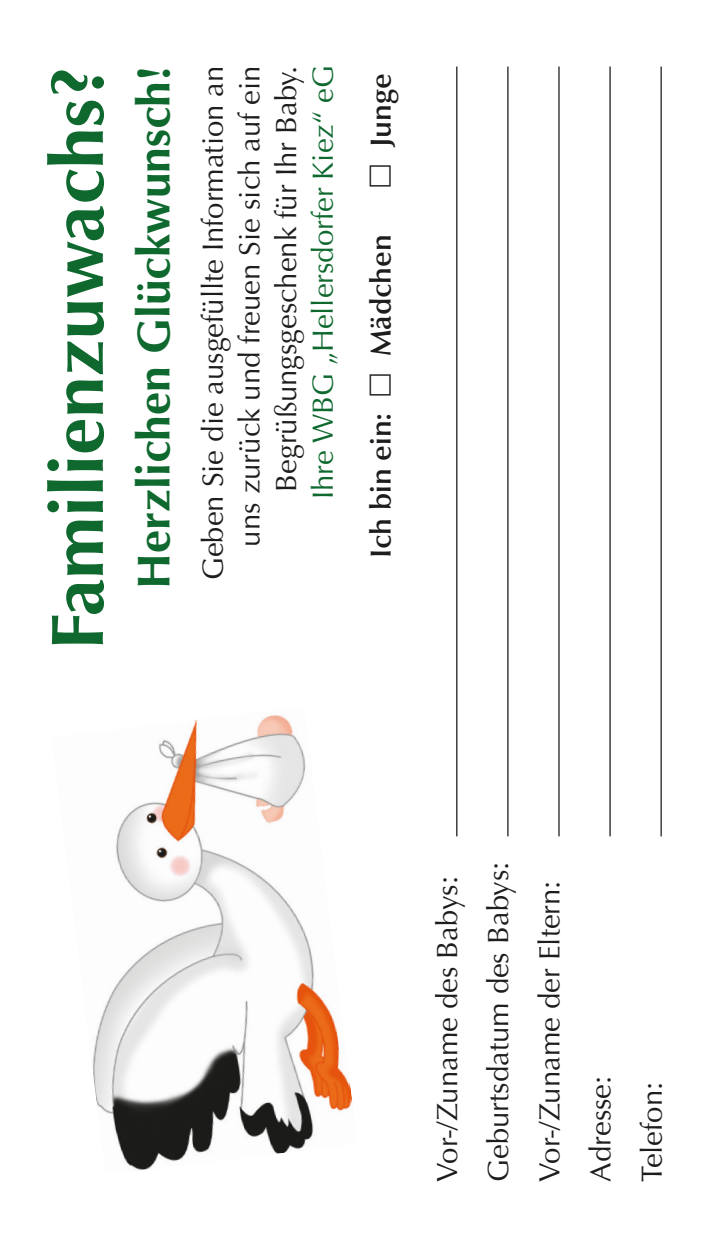
<style>
.page{position:relative;width:723px;height:1241px;background:#fff}
.page>*{position:absolute;margin:0;border:0;box-sizing:border-box;transform-origin:0 0}
.t1{font:700 74.25px "Optima";color:#0f692f}
.t2{font:700 46px "Optima";color:#0f692f}
.t3{font:29.25px/51.2px "Optima";color:#1d1d1b;text-align:right}
.t4{font:29.25px "Optima";color:#0f692f}
.t5{font:600 29.25px "Optima";color:#1d1d1b}
</style>
<div class="page">
<img style="left:92px;top:715px;width:261px;height:455px">
<hr style="left:456px;top:66px;width:1px;height:770px;background:#1d1d1b">
<hr style="left:507px;top:66px;width:1px;height:770px;background:#1d1d1b">
<hr style="left:558px;top:66px;width:2px;height:770px;background:#1d1d1b">
<hr style="left:609px;top:66px;width:2px;height:770px;background:#1d1d1b">
<hr style="left:660px;top:66px;width:2px;height:770px;background:#1d1d1b">
<h1 class="t1" style="left:47px;top:649px;width:585px;rotate:-90deg">Familienzuwachs?</h1>
<h2 class="t2" style="left:135px;top:589px;width:525px;rotate:-90deg">Herzlichen Glückwunsch!</h2>
<p class="t3" style="left:198px;top:580px;width:516px;line-height:36.5px;rotate:-90deg">Geben Sie die ausgefüllte Information an uns zurück und freuen Sie sich auf ein<br>Begrüßungsgeschenk für Ihr Baby.</p>
<p class="t4" style="left:311px;top:499px;width:435px;rotate:-90deg">Ihre WBG „Hellersdorfer Kiez“ eG</p>
<p class="t5" style="left:369px;top:147px;width:75px;rotate:-90deg">Junge</p>
<p class="t5" style="left:369px;top:356px;width:123px;rotate:-90deg">Mädchen</p>
<p class="t5" style="left:369px;top:557px;width:147px;rotate:-90deg">Ich bin ein:</p>
<p class="t3" style="left:424px;top:1181px;width:322px;text-align:left;rotate:-90deg">Vor-/Zuname des Babys:<br>Geburtsdatum des Babys:<br>Vor-/Zuname der Eltern:<br>Adresse:<br>Telefon:</p>
</div>
